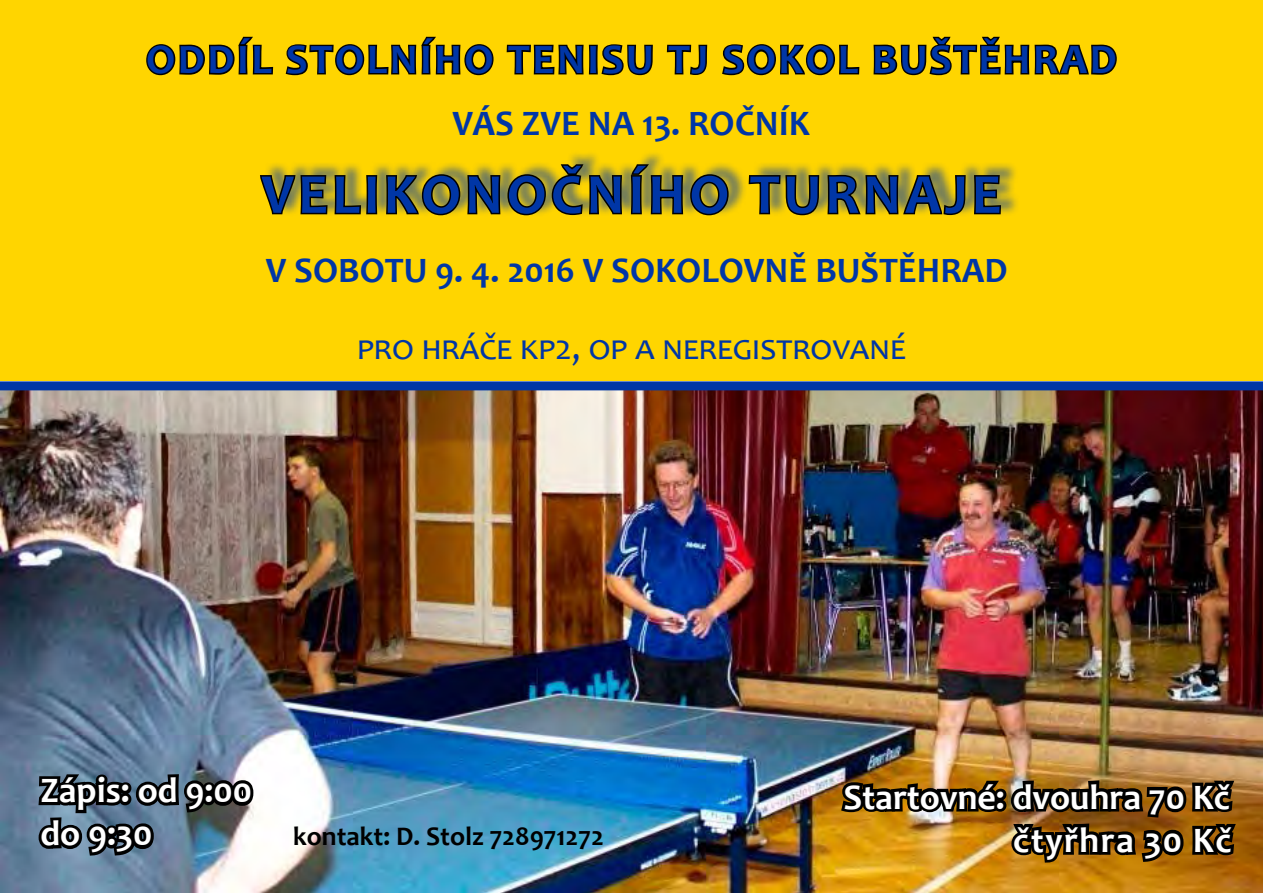
<style>
.page{position:relative;width:1263px;height:893px;background:#fff}
.page>*{position:absolute;margin:0;border:0;box-sizing:border-box;transform-origin:0 0}
.t1{font:700 57px "Candara";letter-spacing:.07em;color:#0036a6}
.t2{font:700 42px "Candara";letter-spacing:.06em;color:#0036a6}
.t3{font:700 36px "Candara";color:#0036a6}
.t4{font:700 36px/43.2px "Candara";color:#fff;text-align:right}
.t5{font:36px "Candara";color:#0036a6}
.t6{font:700 27px "Candara";color:#000}
.s1{font-style:inherit}
</style>
<div class="page">
<div style="left:0;top:0;width:1263px;height:381px;background:#ffd500"></div>
<img style="left:0;top:390px;width:1263px;height:503px">
<svg style="left:146px;top:36px;width:128px;height:40px"></svg>
<svg style="left:285px;top:36px;width:209px;height:40px"></svg>
<svg style="left:506px;top:44px;width:147px;height:32px"></svg>
<svg style="left:666px;top:44px;width:42px;height:31px"></svg>
<svg style="left:722px;top:44px;width:138px;height:32px"></svg>
<svg style="left:873px;top:36px;width:244px;height:40px"></svg>
<div style="left:264px;top:150px;width:756px;height:67px;background:#0036a6;opacity:.56"></div>
<svg style="left:260px;top:162px;width:470px;height:55px"></svg>
<svg style="left:747px;top:173px;width:255px;height:44px"></svg>
<img style="left:837px;top:776px;width:402px;height:89px">
<svg style="left:34px;top:770px;width:224px;height:89px"></svg>
<div style="left:0;top:381px;width:1263px;height:9px;background:#0036a6"></div>
<p class="t2" style="left:146px;top:33px;width:972px">ODDÍL STOLNÍHO TENISU TJ SOKOL BUŠTĚHRAD</p>
<p class="t3" style="left:453px;top:100px;width:359px">VÁS ZVE NA 1<span class="s1">3</span>. ROČNÍK</p>
<h1 class="t1" style="left:261px;top:159px;width:742px">VELIKONOČNÍHO TURNAJE</h1>
<p class="t3" style="left:266px;top:248px;width:743px">V <span class="s1">SOBOTU</span> 9. 4. 201<span class="s1">6</span> V SOKOLOVNĚ BUŠTĚHRAD</p>
<p class="t5" style="left:357px;top:325px;width:550px">pro hráče kp2, op a neregistrované</p>
<p class="t4" style="left:40px;top:768px;width:213px;text-align:left">Zápis: od 9:00 do 9:30</p>
<p class="t6" style="left:293px;top:820px;width:312px">kontakt: D. Stolz 728971272</p>
<p class="t4" style="left:843px;top:775px;width:390px">Startovné: dvouhra 70 Kč čtyřhra 30 Kč</p>
</div>
